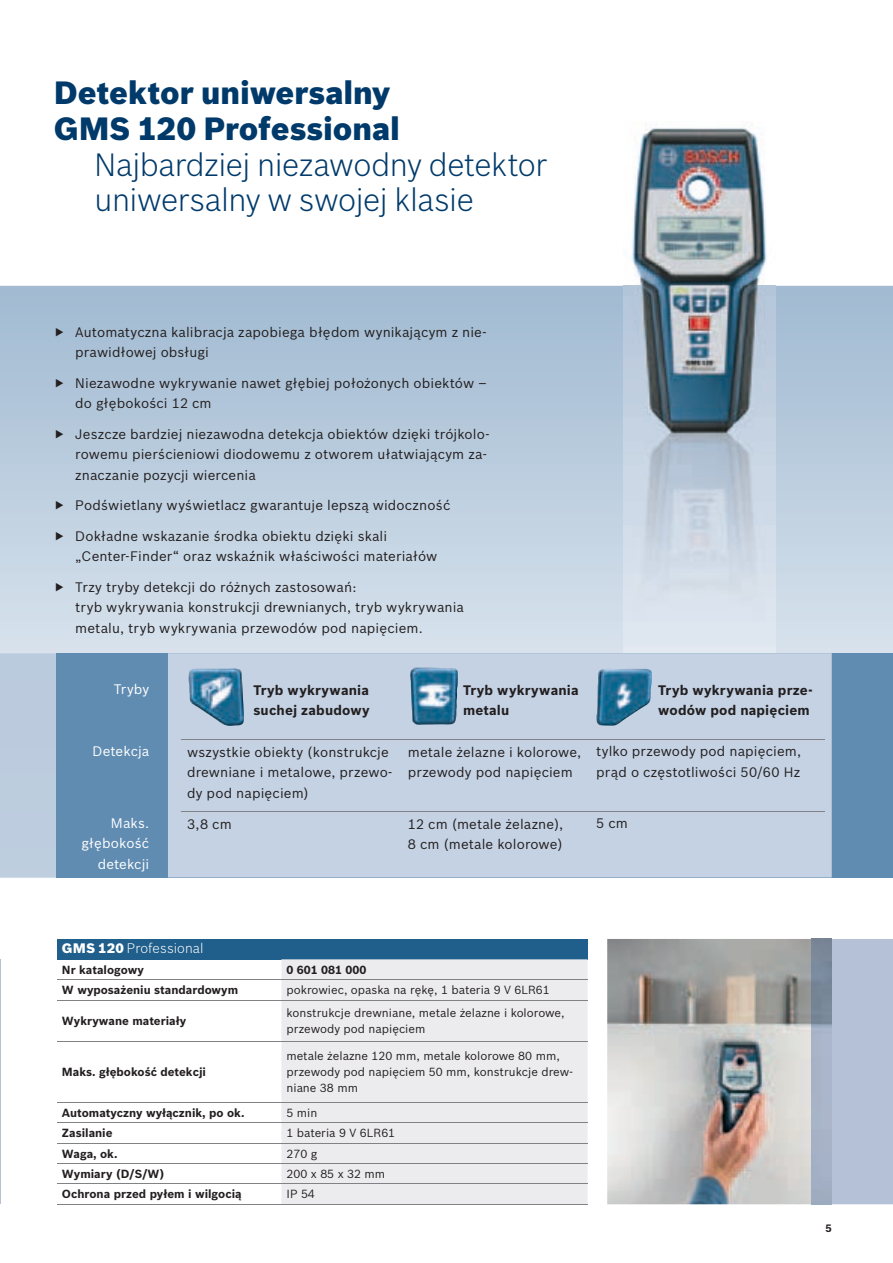
<style>
.page{position:relative;width:893px;height:1263px;background:#fff}
.page>*{position:absolute;margin:0;border:0;box-sizing:border-box;transform-origin:0 0}
.t1{font:300 31.5px/35.7px "Bosch Sans";letter-spacing:-.015em;color:#003a6a}
.t2{font:900 31.5px/35.7px "Bosch Sans";color:#003a6a}
.t3{font:13.5px/20.4px "Bosch Sans";letter-spacing:.01em;color:#231f20}
.t4{font:700 13.5px/20.4px "Bosch Sans";letter-spacing:.01em;color:#231f20}
.t5{font:13.5px/20.4px "Bosch Sans";letter-spacing:.01em;color:#fff;text-align:right}
.t6{font:300 13.5px "Bosch Sans";color:#fff}
.t7{font:11.55px/16.4px "Bosch Sans";color:#231f20}
.t8{font:700 11.55px "Bosch Sans";color:#231f20}
.t9{font:700 10.5px "Bosch Sans";color:#231f20}
.s1{font-weight:900}
</style>
<div class="page">
<svg style="left:0;top:286px;width:893px;height:367px;background:#bbcdde"></svg>
<img style="left:607px;top:939px;width:204px;height:265px">
<hr style="left:0;top:959px;width:1px;height:245px;background:#b4c1d7">
<div style="left:832px;top:939px;width:61px;height:265px;background:#b4c1d7"></div>
<img style="left:623px;top:123px;width:152px;height:530px">
<div style="left:0;top:653px;width:56px;height:225px;background:#bcccde"></div>
<div style="left:56px;top:653px;width:837px;height:225px;background:#608cb2"></div>
<div style="left:168px;top:653px;width:664px;height:224px;background:#c4d2e3"></div>
<div style="left:57px;top:939px;width:531px;height:20px;background:#205e8b"></div>
<div style="left:281px;top:959px;width:307px;height:245px;background:#ececee"></div>
<hr style="left:57px;top:979px;width:224px;height:1px;background:#808285">
<hr style="left:281px;top:979px;width:307px;height:1px;background:#808285">
<hr style="left:57px;top:1000px;width:224px;height:1px;background:#808285">
<hr style="left:281px;top:1000px;width:307px;height:1px;background:#808285">
<hr style="left:57px;top:1041px;width:224px;height:1px;background:#808285">
<hr style="left:281px;top:1041px;width:307px;height:1px;background:#808285">
<hr style="left:57px;top:1102px;width:224px;height:1px;background:#808285">
<hr style="left:281px;top:1102px;width:307px;height:1px;background:#808285">
<hr style="left:57px;top:1122px;width:224px;height:1px;background:#808285">
<hr style="left:281px;top:1122px;width:307px;height:1px;background:#808285">
<hr style="left:57px;top:1143px;width:224px;height:1px;background:#808285">
<hr style="left:281px;top:1143px;width:307px;height:1px;background:#808285">
<hr style="left:57px;top:1163px;width:224px;height:1px;background:#808285">
<hr style="left:281px;top:1163px;width:307px;height:1px;background:#808285">
<hr style="left:57px;top:1183px;width:224px;height:1px;background:#808285">
<hr style="left:281px;top:1183px;width:307px;height:1px;background:#808285">
<hr style="left:57px;top:1204px;width:224px;height:1px;background:#808285">
<hr style="left:281px;top:1204px;width:307px;height:1px;background:#808285">
<hr style="left:181px;top:739px;width:221px;height:1px;background:#808285">
<hr style="left:402px;top:739px;width:188px;height:1px;background:#808285">
<hr style="left:590px;top:739px;width:235px;height:1px;background:#808285">
<hr style="left:181px;top:811px;width:221px;height:1px;background:#808285">
<hr style="left:402px;top:811px;width:188px;height:1px;background:#808285">
<hr style="left:590px;top:811px;width:235px;height:1px;background:#808285">
<img style="left:410px;top:668px;width:48px;height:57px">
<img style="left:597px;top:669px;width:55px;height:57px">
<img style="left:189px;top:669px;width:55px;height:57px">
<h1 class="t2" style="left:54px;top:73px;width:348px">Detektor uniwersalny<br>GMS 120 Professional</h1>
<h1 class="t1" style="left:95px;top:145px;width:454px">Najbardziej niezawodny detektor uniwersalny w swojej klasie</h1>
<p class="t3" style="left:75px;top:321px;width:413px;text-indent:-20px">▶ Automatyczna kalibracja zapobiega błędom wynikającym z nie&shy;prawidłowej obsługi</p>
<p class="t3" style="left:75px;top:372px;width:413px;text-indent:-20px">▶ Niezawodne wykrywanie nawet głębiej położonych obiektów – do głębokości 12 cm</p>
<p class="t3" style="left:75px;top:423px;width:416px;text-indent:-20px">▶ Jeszcze bardziej niezawodna detekcja obiektów dzięki trójkolo&shy;rowemu pierścieniowi diodowemu z otworem ułatwiającym za&shy;znaczanie pozycji wiercenia</p>
<p class="t3" style="left:55px;top:494px;width:397px">▶ Podświetlany wyświetlacz gwarantuje lepszą widoczność</p>
<p class="t3" style="left:75px;top:525px;width:364px;text-indent:-20px">▶ Dokładne wskazanie środka obiektu dzięki skali „Center-Finder“ oraz wskaźnik właściwości materiałów</p>
<p class="t3" style="left:75px;top:576px;width:390px;text-indent:-20px">▶ Trzy tryby detekcji do różnych zastosowań:<br>tryb wykrywania konstrukcji drewnianych, tryb wykrywania metalu, tryb wykrywania przewodów pod napięciem.</p>
<p class="t5" style="left:114px;top:678px;width:37px">Tryby</p>
<p class="t4" style="left:253px;top:679px;width:118px">Tryb wykrywania suchej zabudowy</p>
<p class="t4" style="left:463px;top:679px;width:117px">Tryb wykrywania metalu</p>
<p class="t4" style="left:658px;top:679px;width:156px">Tryb wykrywania prze&shy;wodów pod napięciem</p>
<p class="t5" style="left:92px;top:740px;width:58px">Detekcja</p>
<p class="t3" style="left:187px;top:741px;width:207px">wszystkie obiekty (konstrukcje drewniane i metalowe, przewo&shy;dy pod napięciem)</p>
<p class="t3" style="left:408px;top:741px;width:175px">metale żelazne i kolorowe, przewody pod napięciem</p>
<p class="t3" style="left:596px;top:740px;width:206px">tylko przewody pod napięciem, prąd o częstotliwości 50/60 Hz</p>
<p class="t5" style="left:81px;top:812px;width:69px">Maks. głębokość detekcji</p>
<p class="t3" style="left:187px;top:813px;width:46px">3,8 cm</p>
<p class="t3" style="left:408px;top:813px;width:157px">12 cm (metale żelazne),<br>8 cm (metale kolorowe)</p>
<p class="t3" style="left:596px;top:812px;width:33px">5 cm</p>
<p class="t6" style="left:62px;top:939px;width:143px"><span class="s1">GMS 120</span> Professional</p>
<p class="t8" style="left:62px;top:961px;width:83px">Nr katalogowy</p>
<p class="t8" style="left:286px;top:961px;width:81px">0 601 081 000</p>
<p class="t8" style="left:62px;top:981px;width:178px">W wyposażeniu standardowym</p>
<p class="t7" style="left:286px;top:980px;width:265px">pokrowiec, opaska na rękę, 1 bateria 9 V 6LR61</p>
<p class="t8" style="left:62px;top:1012px;width:126px">Wykrywane materiały</p>
<p class="t7" style="left:286px;top:1004px;width:280px">konstrukcje drewniane, metale żelazne i kolorowe, przewody pod napięciem</p>
<p class="t8" style="left:62px;top:1063px;width:146px">Maks. głębokość detekcji</p>
<p class="t7" style="left:286px;top:1046px;width:288px">metale żelazne 120 mm, metale kolorowe 80 mm, przewody pod napięciem 50 mm, konstrukcje drew&shy;niane 38 mm</p>
<p class="t8" style="left:62px;top:1104px;width:184px">Automatyczny wyłącznik, po ok.</p>
<p class="t7" style="left:286px;top:1104px;width:32px">5 min</p>
<p class="t8" style="left:62px;top:1124px;width:52px">Zasilanie</p>
<p class="t7" style="left:286px;top:1124px;width:110px">1 bateria 9 V 6LR61</p>
<p class="t8" style="left:62px;top:1145px;width:57px">Waga, ok.</p>
<p class="t7" style="left:286px;top:1144px;width:32px">270 g</p>
<p class="t8" style="left:62px;top:1165px;width:104px">Wymiary (D/S/W)</p>
<p class="t7" style="left:286px;top:1165px;width:100px">200 x 85 x 32 mm</p>
<p class="t8" style="left:62px;top:1185px;width:181px">Ochrona przed pyłem i wilgocią</p>
<p class="t7" style="left:286px;top:1185px;width:30px">IP 54</p>
<p class="t9" style="left:825px;top:1220px;width:8px">5</p>
</div>
